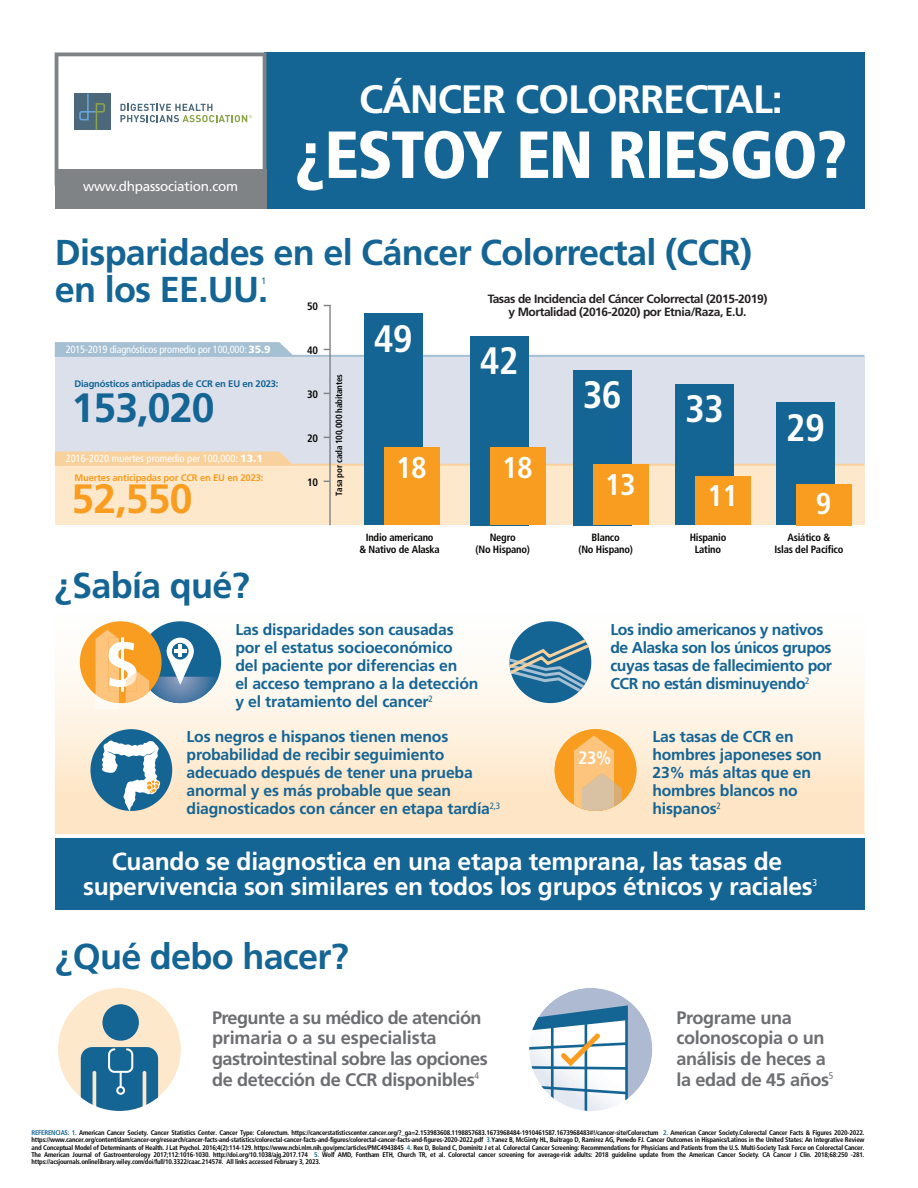
<style>
.page{position:relative;width:918px;height:1188px;background:#fff}
.page>*{position:absolute;margin:0;border:0;box-sizing:border-box;transform-origin:0 0}
.t1{font:900 condensed 66.45px "Frutiger";letter-spacing:-.025em;color:#fff}
.t2{font:700 62.4px "Frutiger";color:#fff}
.t3{font:700 40.95px "Frutiger";letter-spacing:-.02em;color:#146494}
.t4{font:700 40.95px "Frutiger";color:#f89d1f}
.t5{font:700 39.6px "Frutiger";letter-spacing:-.025em;color:#fff}
.t6{font:700 condensed 38.1px "Frutiger";letter-spacing:-.02em;color:#fff}
.t7{font:700 36px/37.5px "Frutiger";letter-spacing:-.02em;color:#146494}
.t8{font:700 condensed 30px "Frutiger";letter-spacing:-.02em;color:#fff}
.t9{font:700 24.75px/25.7px "Frutiger";letter-spacing:-.015em;color:#fff;text-align:center}
.t10{font:700 18.15px/20.7px "Frutiger";letter-spacing:-.02em;color:#6d6e71}
.t11{font:700 condensed 18px "Frutiger";color:#fff}
.t12{font:700 15.75px/18px "Frutiger";letter-spacing:-.01em;color:#146494}
.t13{font:700 15.75px/18px "Frutiger";letter-spacing:-.03em;color:#146494}
.t14{font:13.5px "Frutiger";letter-spacing:-.02em;color:#fff}
.t15{font:700 12px/13.5px "Frutiger";letter-spacing:-.035em;color:#231f20;text-align:center}
.t16{font:700 condensed 10.8px "Frutiger";letter-spacing:-.02em;color:#040503}
.t17{font:700 condensed 10.5px/12px "Frutiger";letter-spacing:-.02em;color:#040503;text-align:center}
.t18{font:condensed 10.5px "Frutiger";letter-spacing:-.02em;color:#fff}
.t19{font:condensed 10.5px "Frutiger";color:#fff}
.t20{font:condensed 9.9px "Frutiger";color:#fff}
.t21{font:700 9.45px "Frutiger";letter-spacing:-.02em;color:#146494}
.t22{font:700 9.45px "Frutiger";letter-spacing:-.02em;color:#f89d1f}
.t23{font:9.3px "Frutiger";color:#146494}
.t24{font:700 condensed 9px "Frutiger";letter-spacing:-.02em;color:#040503}
.t25{font:700 condensed 6.75px/7.2px "Frutiger";letter-spacing:-.03em;color:#040503;text-align:justify}
.s1{font-weight:900;font-stretch:normal}
.s2{color:#146494}
</style>
<div class="page">
<div style="left:58px;top:988px;width:123px;height:123px;background:#fee8cc;border-radius:50%"></div>
<div style="left:102px;top:1004px;width:37px;height:37px;background:#146494;border-radius:50%"></div>
<svg style="left:81px;top:1047px;width:77px;height:64px;background:#3b7ca2"></svg>
<div style="left:116px;top:1086px;width:9px;height:9px;border:2px solid #fff;border-radius:50%"></div>
<div style="left:264px;top:52px;width:600px;height:157px;background:#146494"></div>
<svg style="left:55px;top:52px;width:211px;height:117px"></svg>
<svg style="left:529px;top:988px;width:123px;height:123px"></svg>
<div style="left:55px;top:356px;width:809px;height:109px;background:#dbe0eb"></div>
<div style="left:55px;top:465px;width:809px;height:60px;background:#fee8cc"></div>
<div style="left:55px;top:452px;width:239px;height:12px;background:#f9d19c"></div>
<svg style="left:55px;top:342px;width:239px;height:13px;background:#a9c2d4"></svg>
<hr style="left:55px;top:355px;width:809px;height:2px;background:#a6c0d3">
<hr style="left:55px;top:464px;width:809px;height:2px;background:#f9d19c">
<hr style="left:329px;top:306px;width:2px;height:219px;background:#808385">
<img style="left:55px;top:621px;width:810px;height:213px">
<div style="left:55px;top:838px;width:810px;height:71px;background:#146494"></div>
<div style="left:139px;top:621px;width:82px;height:82px;background:#146494;border-radius:50%"></div>
<div style="left:167px;top:638px;width:27px;height:27px;background:#fff;border-radius:50%"></div>
<img style="left:151px;top:677px;width:68px;height:26px">
<svg style="left:168px;top:642px;width:25px;height:43px"></svg>
<div style="left:90px;top:729px;width:82px;height:82px;background:#146494;border-radius:41px"></div>
<svg style="left:102px;top:740px;width:59px;height:72px"></svg>
<div style="left:80px;top:621px;width:82px;height:82px;background:#f89d1f;border-radius:50%"></div>
<img style="left:96px;top:703px;width:23px;height:6px">
<svg style="left:96px;top:630px;width:23px;height:73px;background:#fcc37b"></svg>
<svg style="left:126px;top:672px;width:23px;height:31px"></svg>
<div style="left:510px;top:621px;width:81px;height:82px;background:#146494;border-radius:41px"></div>
<svg style="left:510px;top:629px;width:81px;height:70px"></svg>
<div style="left:555px;top:729px;width:81px;height:82px;background:#f89d1f;border-radius:41px"></div>
<svg style="left:574px;top:735px;width:48px;height:76px"></svg>
<div style="left:55px;top:169px;width:211px;height:40px;background:#808385"></div>
<div style="left:573px;top:370px;width:59px;height:155px;background:#146494"></div>
<div style="left:593px;top:465px;width:55px;height:60px;background:#f89d1f"></div>
<div style="left:675px;top:384px;width:59px;height:141px;background:#146494"></div>
<div style="left:695px;top:476px;width:55px;height:49px;background:#f89d1f"></div>
<div style="left:776px;top:402px;width:59px;height:123px;background:#146494"></div>
<div style="left:796px;top:484px;width:55px;height:41px;background:#f89d1f"></div>
<div style="left:364px;top:314px;width:59px;height:211px;background:#146494"></div>
<div style="left:384px;top:448px;width:55px;height:77px;background:#f89d1f"></div>
<div style="left:470px;top:336px;width:59px;height:189px;background:#146494"></div>
<div style="left:490px;top:448px;width:55px;height:77px;background:#f89d1f"></div>
<h3 class="t14" style="left:83px;top:178px;width:156px">www.dhpassociation.com</h3>
<h3 class="t5" style="left:359px;top:76px;width:425px">CÁNCER COLORRECTAL:</h3>
<h1 class="t1" style="left:295px;top:115px;width:553px">¿ESTOY EN RIESGO?</h1>
<h3 class="t7" style="left:55px;top:234px;width:699px">Disparidades en el Cáncer Colorrectal (CCR) en los EE.UU.</h3>
<h3 class="t23" style="left:261px;top:275px;width:7px">1</h3>
<h3 class="t15" style="left:488px;top:292px;width:281px">Tasas de Incidencia del Cáncer Colorrectal (2015-2019) y Mortalidad (2016-2020) por Etnia/Raza, E.U.</h3>
<h3 class="t16" style="left:307px;top:300px;width:12px">50</h3>
<h3 class="t16" style="left:307px;top:344px;width:12px">40</h3>
<h3 class="t16" style="left:307px;top:388px;width:12px">30</h3>
<h3 class="t16" style="left:307px;top:432px;width:12px">20</h3>
<h3 class="t16" style="left:307px;top:476px;width:12px">10</h3>
<h3 class="t6" style="left:374px;top:316px;width:40px">49</h3>
<h3 class="t18" style="left:66px;top:343px;width:206px">2015-2019 diagnósticos promedio por 100,000: <span class="s1">35.9</span></h3>
<h3 class="t6" style="left:480px;top:339px;width:40px">42</h3>
<h3 class="t24" style="left:334px;top:496px;width:123px;rotate:-90deg">Tasa por cada 100,000 habitantes</h3>
<h3 class="t21" style="left:74px;top:378px;width:206px">Diagnósticos anticipadas de CCR en EU en 2023:</h3>
<h3 class="t3" style="left:71px;top:384px;width:145px">153,020</h3>
<h3 class="t6" style="left:583px;top:372px;width:40px">36</h3>
<h3 class="t6" style="left:685px;top:387px;width:40px">33</h3>
<h3 class="t19" style="left:66px;top:452px;width:199px">2016-2020 muertes promedio per 100,000: <span class="s1">13.1</span></h3>
<h3 class="t22" style="left:74px;top:472px;width:191px">Muertes anticipadas por CCR en EU en 2023:</h3>
<h3 class="t8" style="left:396px;top:449px;width:32px">18</h3>
<h3 class="t8" style="left:502px;top:449px;width:32px">18</h3>
<h3 class="t8" style="left:605px;top:466px;width:32px">13</h3>
<h3 class="t4" style="left:71px;top:475px;width:123px">52,550</h3>
<h3 class="t8" style="left:708px;top:478px;width:32px">11</h3>
<h3 class="t7" style="left:55px;top:567px;width:196px">¿Sabía qué?</h3>
<h3 class="t17" style="left:359px;top:531px;width:82px">Indio americano<br>&amp; Nativo de Alaska</h3>
<h3 class="t17" style="left:476px;top:531px;width:56px">Negro<br>(No Hispano)</h3>
<h3 class="t17" style="left:579px;top:531px;width:56px">Blanco<br>(No Hispano)</h3>
<h3 class="t17" style="left:690px;top:531px;width:38px">Hispanio<br>Latino</h3>
<h3 class="t6" style="left:786px;top:405px;width:40px">29</h3>
<h3 class="t8" style="left:816px;top:486px;width:17px">9</h3>
<h3 class="t17" style="left:774px;top:531px;width:71px">Asiático &amp;<br>Islas del Pacífico</h3>
<h2 class="t2" style="left:105px;top:628px;width:36px">$</h2>
<h3 class="t12" style="left:235px;top:621px;width:245px">Las disparidades son causadas por el estatus socioeconómico del paciente por diferencias en<br>el acceso temprano a la detección y el tratamiento del cancer<sup>2</sup></h3>
<h3 class="t12" style="left:187px;top:728px;width:315px">Los negros e hispanos tienen menos probabilidad de recibir seguimiento adecuado después de tener una prueba anormal y es más probable que sean diagnosticados con cáncer en etapa tardía<sup>2,3</sup></h3>
<h3 class="t13" style="left:610px;top:621px;width:223px">Los indio americanos y nativos de Alaska son los únicos grupos cuyas tasas de fallecimiento por<br>CCR no están disminuyendo<sup>2</sup></h3>
<h3 class="t12" style="left:652px;top:728px;width:171px">Las tasas de CCR en hombres japoneses son<br>23% más altas que en hombres blancos no hispanos<sup>2</sup></h3>
<h3 class="t11" style="left:578px;top:748px;width:35px">23%</h3>
<h3 class="t9" style="left:83px;top:848px;width:731px">Cuando se diagnostica en una etapa temprana, las tasas de supervivencia son similares en todos los grupos étnicos y raciales</h3>
<h3 class="t20" style="left:813px;top:876px;width:6px">3</h3>
<h3 class="t7" style="left:56px;top:938px;width:295px">¿Qué debo hacer?</h3>
<h3 class="t10" style="left:212px;top:1007px;width:277px">Pregunte a su médico de atención primaria o a su especialista gastrointestinal sobre las opciones de detección de CCR disponibles<sup>4</sup></h3>
<h3 class="t10" style="left:676px;top:1007px;width:159px">Programe una colonoscopia o un análisis de heces a la edad de 45 años<sup>5</sup></h3>
<p class="t25" style="left:32px;top:1129px;width:834px"><span class="s2">REFERENCIAS: 1.</span> American Cancer Society. Cancer Statistics Center. Cancer Type: Colorectum. https://cancerstatisticscenter.cancer.org/?_ga=2.153983608.1198857683.1673968484-1910461587.1673968483#!/cancer-site/Colorectum <span class="s2">2.</span> American Cancer Society.Colorectal Cancer Facts &amp; Figures 2020-2022. https://www.cancer.org/content/dam/cancer-org/research/cancer-facts-and-statistics/colorectal-cancer-facts-and-figures/colorectal-cancer-facts-and-figures-2020-2022.pdf <span class="s2">3.</span>Yanez B, McGinty HL, Buitrago D, Ramirez AG, Penedo FJ. Cancer Outcomes in Hispanics/Latinos in the United States: An Integrative Review and Conceptual Model of Determinants of Health. J Lat Psychol. 2016;4(2):114-129. https://www.ncbi.nlm.nih.gov/pmc/articles/PMC4943845 <span class="s2">4.</span> Rex D, Boland C, Dominitz J et al. Colorectal Cancer Screening: Recommendations for Physicians and Patients from the U.S. Multi-Society Task Force on Colorectal Cancer.<br>The American Journal of Gastroenterology 2017;112:1016-1030. http://doi.org/10.1038/ajg.2017.174 <span class="s2">5.</span> Wolf AMD, Fontham ETH, Church TR, et al. Colorectal cancer screening for average-risk adults: 2018 guideline update from the American Cancer Society. CA Cancer J Clin. 2018;68:250 -281. https://acsjournals.onlinelibrary.wiley.com/doi/full/10.3322/caac.21457#. All links accessed February 3, 2023.</p>
</div>
